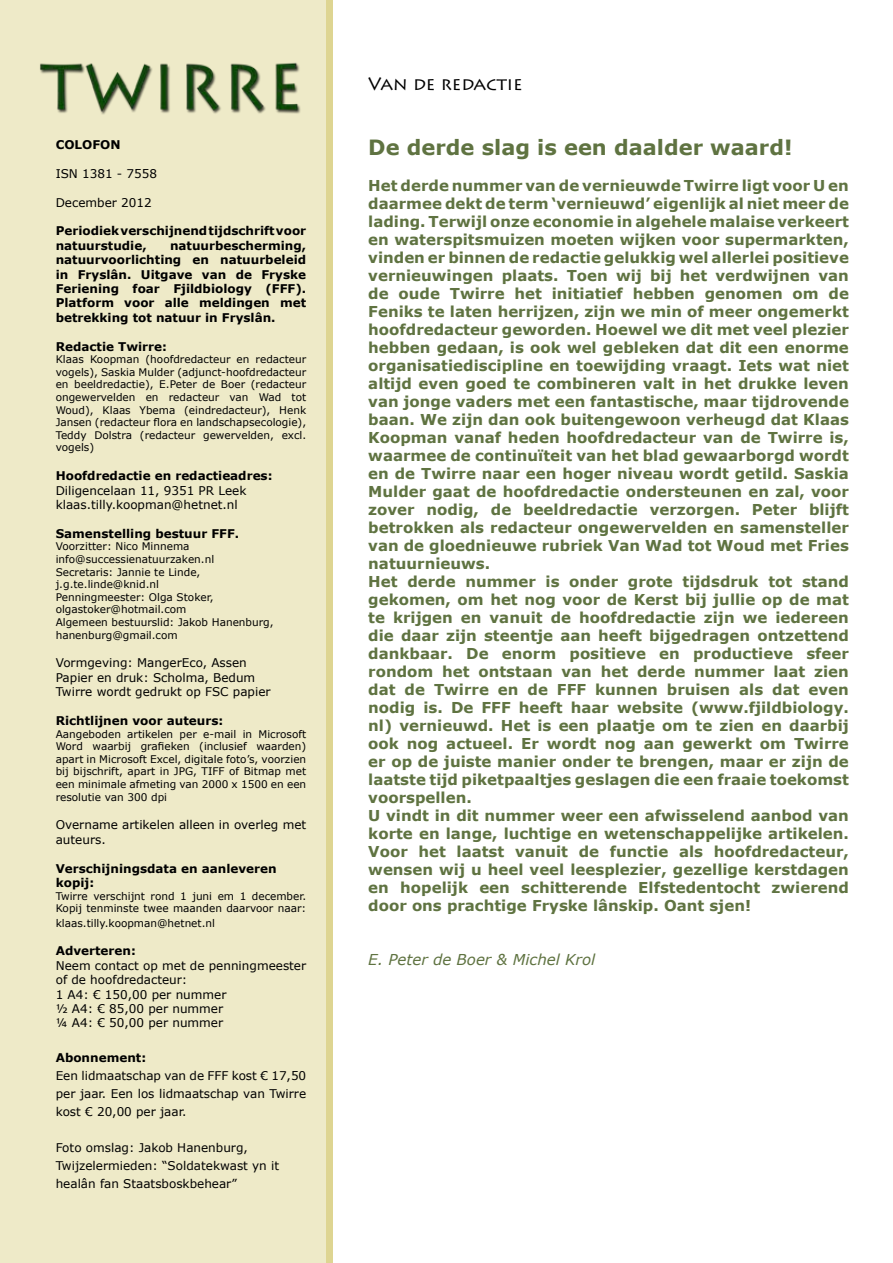
<style>
.page{position:relative;width:893px;height:1263px;background:#fff}
.page>*{position:absolute;margin:0;border:0;box-sizing:border-box;transform-origin:0 0}
.t1{font:700 21px "Verdana";color:#5f7341}
.t2{font:18px "Lithos Pro";color:#000}
.t3{font:700 15px/18px "Verdana";color:#5f7341}
.t4{font:italic 15px "Verdana";color:#5f7341}
.t5{font:12px/14.4px "Verdana";color:#000}
.t6{font:700 12px/14.4px "Verdana";color:#000}
.t7{font:10.5px/12.6px "Verdana";color:#000;text-align:justify}
</style>
<div class="page">
<div style="left:0;top:0;width:327px;height:1263px;background:#eeeac8"></div>
<div style="left:326px;top:0;width:6px;height:1263px;background:#ded592"></div>
<img style="left:40px;top:62px;width:261px;height:52px">
<p class="t6" style="left:56px;top:137px;width:66px">COLOFON</p>
<p class="t5" style="left:56px;top:166px;width:103px">ISN 1381 - 7558</p>
<p class="t5" style="left:56px;top:195px;width:97px">December 2012</p>
<p class="t6" style="left:56px;top:224px;width:252px">Periodiek verschijnend tijdschrift voor natuurstudie,</p>
<p class="t6" style="left:56px;top:238px;width:252px;text-align:justify;text-indent:114px">natuurbescherming, natuurvoorlichting en natuurbeleid in Fryslân. Uitgave van de Fryske Feriening foar Fjildbiology (FFF).<br>Platform voor alle meldingen met betrekking tot natuur in Fryslân.</p>
<p class="t6" style="left:56px;top:339px;width:113px">Redactie Twirre:</p>
<p class="t7" style="left:56px;top:353px;width:252px">Klaas Koopman (hoofdredacteur en redacteur vogels), Saskia Mulder (adjunct-hoofdredacteur en beeldredactie), E.Peter de Boer (redacteur ongewervelden en redacteur van Wad tot Woud), Klaas Ybema (eindredacteur), Henk Jansen (redacteur flora en landschapsecologie), Teddy Dolstra (redacteur gewervelden, excl. vogels)</p>
<p class="t6" style="left:56px;top:468px;width:218px">Hoofdredactie en redactieadres:</p>
<p class="t5" style="left:56px;top:483px;width:192px">Diligencelaan 11, 9351 PR Leek klaas.tilly.koopman@hetnet.nl</p>
<p class="t6" style="left:56px;top:526px;width:185px">Samenstelling bestuur FFF.</p>
<p class="t7" style="left:56px;top:540px;width:219px;text-align:left">Voorzitter: Nico Minnema info@successienatuurzaken.nl<br>Secretaris: Jannie te Linde, j.g.te.linde@knid.nl<br>Penningmeester: Olga Stoker, olgastoker@hotmail.com<br>Algemeen bestuurslid: Jakob Hanenburg, hanenburg@gmail.com</p>
<p class="t5" style="left:56px;top:656px;width:216px">Vormgeving: MangerEco, Assen<br>Papier en druk: Scholma, Bedum<br>Twirre wordt gedrukt op FSC papier</p>
<p class="t6" style="left:56px;top:713px;width:169px">Richtlijnen voor auteurs:</p>
<p class="t7" style="left:56px;top:727px;width:252px">Aangeboden artikelen per e-mail in Microsoft Word waarbij grafieken (inclusief waarden) apart in Microsoft Excel, digitale foto’s, voorzien bij bijschrift, apart in JPG, TIFF of Bitmap met een minimale afmeting van 2000 x 1500 en een resolutie van 300 dpi</p>
<p class="t5" style="left:56px;top:818px;width:252px">Overname artikelen alleen in overleg met auteurs.</p>
<p class="t6" style="left:56px;top:861px;width:222px">Verschijningsdata en aanleveren kopij:</p>
<p class="t7" style="left:56px;top:889px;width:252px">Twirre verschijnt rond 1 juni em 1 december.<br>Kopij tenminste twee maanden daarvoor naar:</p>
<p class="t7" style="left:56px;top:916px;width:161px">klaas.tilly.koopman@hetnet.nl</p>
<p class="t6" style="left:56px;top:944px;width:82px">Adverteren:</p>
<p class="t5" style="left:56px;top:958px;width:252px">Neem contact op met de penningmeester of de hoofdredacteur:<br>1 A4: € 150,00 per nummer<br>½ A4: € 85,00 per nummer<br>¼ A4: € 50,00 per nummer</p>
<p class="t6" style="left:56px;top:1050px;width:92px">Abonnement:</p>
<p class="t5" style="left:56px;top:1067px;width:252px;line-height:18px;text-align:justify">Een lidmaatschap van de FFF kost € 17,50 per jaar. Een los lidmaatschap van Twirre kost € 20,00 per jaar.</p>
<p class="t5" style="left:56px;top:1139px;width:225px;line-height:18px">Foto omslag: Jakob Hanenburg,<br>Twijzelermieden: “Soldatekwast yn it healân fan Staatsboskbehear”</p>
<p class="t2" style="left:368px;top:73px;width:156px">Van de redactie</p>
<h1 class="t1" style="left:368px;top:132px;width:426px">De derde slag is een daalder waard!</h1>
<p class="t3" style="left:368px;top:176px;width:482px">Het derde nummer van de vernieuwde Twirre ligt voor U en daarmee dekt de term ‘vernieuwd’ eigenlijk al niet meer de lading. Terwijl onze economie in algehele malaise verkeert en waterspitsmuizen moeten wijken voor supermarkten, vinden er binnen de redactie gelukkig wel allerlei positieve vernieuwingen plaats. Toen wij bij het verdwijnen van de oude Twirre het initiatief hebben genomen om de Feniks te laten herrijzen, zijn we min of meer ongemerkt hoofdredacteur geworden. Hoewel we dit met veel plezier hebben gedaan, is ook wel gebleken dat dit een enorme organisatiediscipline en toewijding vraagt. Iets wat niet altijd even goed te combineren valt in het drukke leven van jonge vaders met een fantastische, maar tijdrovende baan. We zijn dan ook buitengewoon verheugd dat Klaas Koopman vanaf heden hoofdredacteur van de Twirre is, waarmee de continuïteit van het blad gewaarborgd wordt en de Twirre naar een hoger niveau wordt getild. Saskia Mulder gaat de hoofdredactie ondersteunen en zal, voor zover nodig, de beeldredactie verzorgen. Peter blijft betrokken als redacteur ongewervelden en samensteller van de gloednieuwe rubriek Van Wad tot Woud met Fries natuurnieuws.<br>Het derde nummer is onder grote tijdsdruk tot stand gekomen, om het nog voor de Kerst bij jullie op de mat te krijgen en vanuit de hoofdredactie zijn we iedereen die daar zijn steentje aan heeft bijgedragen ontzettend dankbaar. De enorm positieve en productieve sfeer rondom het ontstaan van het derde nummer laat zien dat de Twirre en de FFF kunnen bruisen als dat even nodig is. De FFF heeft haar website (www.fjildbiology. nl) vernieuwd. Het is een plaatje om te zien en daarbij ook nog actueel. Er wordt nog aan gewerkt om Twirre er op de juiste manier onder te brengen, maar er zijn de laatste tijd piketpaaltjes geslagen die een fraaie toekomst voorspellen.<br>U vindt in dit nummer weer een afwisselend aanbod van korte en lange, luchtige en wetenschappelijke artikelen.<br>Voor het laatst vanuit de functie als hoofdredacteur, wensen wij u heel veel leesplezier, gezellige kerstdagen en hopelijk een schitterende Elfstedentocht zwierend door ons prachtige Fryske lânskip. Oant sjen!</p>
<p class="t4" style="left:368px;top:949px;width:228px">E. Peter de Boer &amp; Michel Krol</p>
</div>
